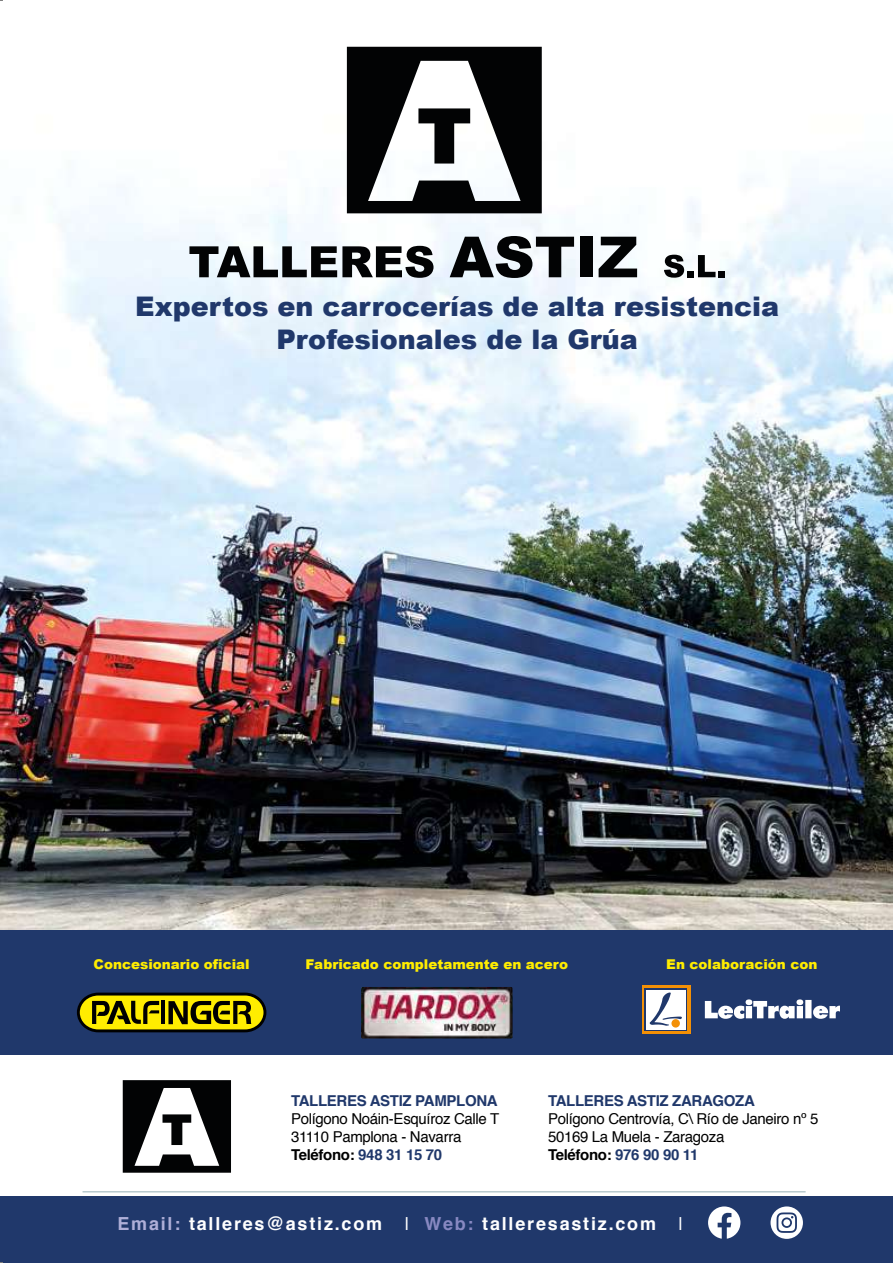
<style>
.page{position:relative;width:893px;height:1263px;background:#fff}
.page>*{position:absolute;margin:0;border:0;box-sizing:border-box;transform-origin:0 0}
.t1{font:900 27px/32.4px "Arial";color:#20386b;text-align:center}
.t2{font:700 18px "Helvetica";letter-spacing:.1em;color:#fff}
.t3{font:15px/18px "Helvetica";letter-spacing:-.02em;color:#000}
.t4{font:700 15px "Helvetica";letter-spacing:-.02em;color:#20386b}
.t5{font:900 13.5px "Arial";color:#ffed00}
.s1{font-weight:700}
.s2{font-weight:700;color:#20386b}
.s3{color:#afafd8}
.s4{font-weight:400}
.s5{color:#8889c2}
</style>
<div class="page">
<hr style="left:83px;top:1191px;width:723px;height:1px;background:#b8cacf">
<img style="left:0;top:46px;width:893px;height:884px">
<svg style="left:189px;top:246px;width:244px;height:32px"></svg>
<svg style="left:450px;top:236px;width:124px;height:42px"></svg>
<div style="left:580px;top:237px;width:13px;height:40px;background:#020304"></div>
<svg style="left:599px;top:237px;width:38px;height:40px"></svg>
<svg style="left:664px;top:255px;width:20px;height:23px"></svg>
<div style="left:687px;top:271px;width:7px;height:6px;background:#020304"></div>
<svg style="left:698px;top:255px;width:17px;height:22px"></svg>
<div style="left:718px;top:271px;width:7px;height:6px;background:#020304"></div>
<svg style="left:347px;top:47px;width:195px;height:166px"></svg>
<svg style="left:123px;top:1080px;width:108px;height:93px"></svg>
<div style="left:0;top:930px;width:893px;height:124px;background:#20386b"></div>
<div style="left:0;top:1196px;width:893px;height:67px;background:#20386b"></div>
<svg style="left:770px;top:1206px;width:33px;height:33px"></svg>
<svg style="left:708px;top:1206px;width:32px;height:33px"></svg>
<svg style="left:77px;top:992px;width:189px;height:40px"></svg>
<div style="left:642px;top:986px;width:49px;height:48px;background:#f39006"></div>
<svg style="left:644px;top:988px;width:43px;height:43px"></svg>
<div style="left:646px;top:990px;width:39px;height:39px;background:#fff"></div>
<svg style="left:649px;top:992px;width:33px;height:34px"></svg>
<svg style="left:705px;top:999px;width:135px;height:20px"></svg>
<img style="left:361px;top:987px;width:152px;height:51px">
<h1 class="t1" style="left:135px;top:290px;width:645px">Expertos en carrocerías de alta resistencia<br>Profesionales de la Grúa</h1>
<p class="t5" style="left:94px;top:954px;width:158px">Concesionario oficial</p>
<p class="t5" style="left:306px;top:954px;width:264px">Fabricado completamente en acero</p>
<p class="t5" style="left:666px;top:954px;width:153px">En colaboración con</p>
<p class="t4" style="left:291px;top:1087px;width:208px">TALLERES ASTIZ PAMPLONA</p>
<p class="t3" style="left:291px;top:1109px;width:210px">Polígono Noáin-Esquíroz Calle T<br>31110 Pamplona - Navarra<br><span class="s1">Teléfono:</span> <span class="s2">948 31 15 70</span></p>
<p class="t4" style="left:548px;top:1087px;width:208px">TALLERES ASTIZ ZARAGOZA</p>
<p class="t3" style="left:548px;top:1109px;width:272px">Polígono Centrovía, C\ Río de Janeiro nº 5<br>50169 La Muela - Zaragoza<br><span class="s1">Teléfono:</span> <span class="s2">976 90 90 11</span></p>
<p class="t2" style="left:117px;top:1208px;width:567px"><span class="s3">Email:</span> talleres@astiz.com <span class="s4">|</span> <span class="s5">Web:</span> talleresastiz.com <span class="s4">|</span></p>
</div>
